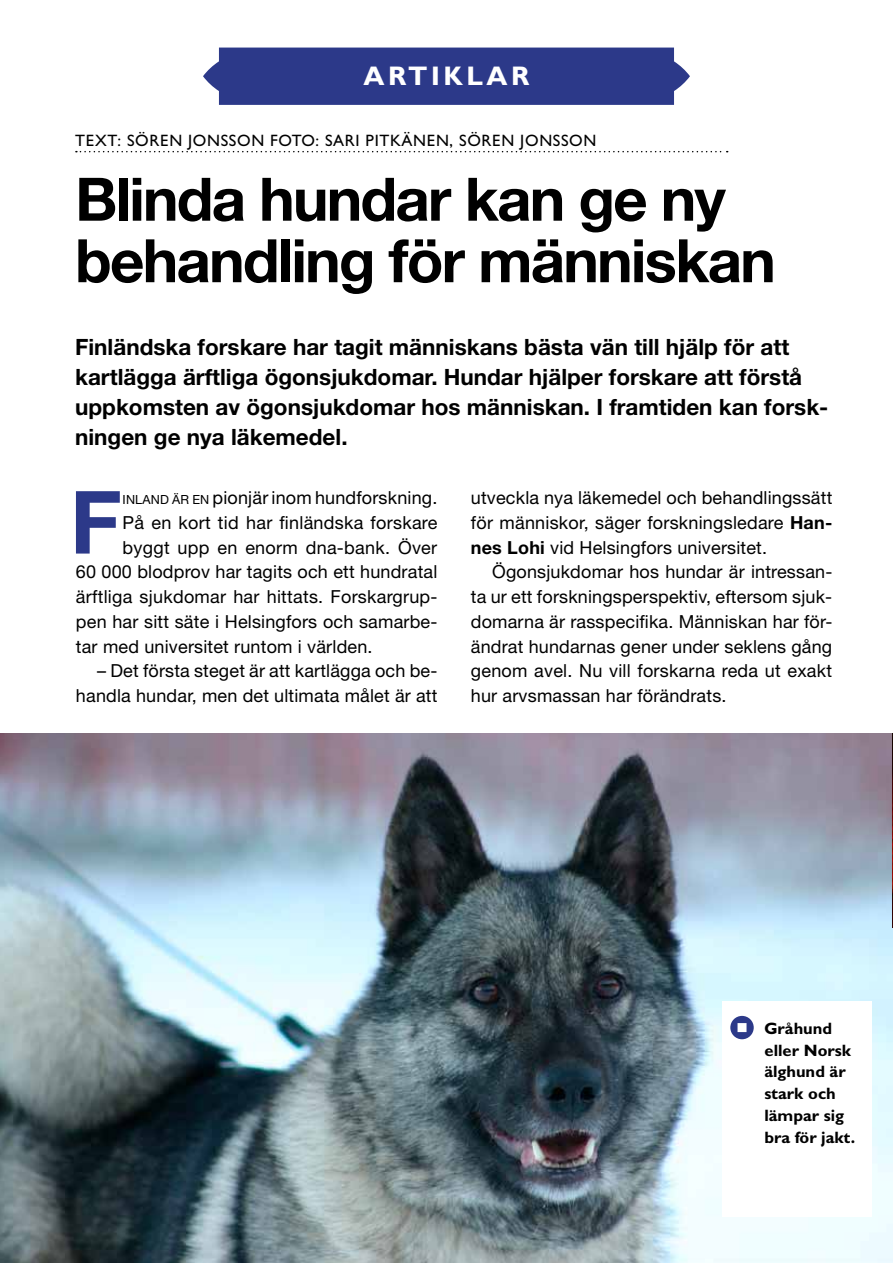
<style>
.page{position:relative;width:893px;height:1263px;background:#fff}
.page>*{position:absolute;margin:0;border:0;box-sizing:border-box;transform-origin:0 0}
.t1{font:700 87.3px "Helvetica Neue LT Std";color:#2c3989}
.t2{font:700 60px/61.5px "Helvetica Neue LT Std";letter-spacing:-.03em;color:#000}
.t3{font:700 27px "Gill Sans MT Pro";letter-spacing:.13em;color:#fff}
.t4{font:700 22.5px/30px "Helvetica Neue LT Std";color:#000}
.t5{font:18px/24.8px "Helvetica Neue LT Std";letter-spacing:.01em;color:#000;text-align:justify}
.t6{font:700 16.5px/21.8px "Gill Sans MT Pro";color:#000}
.t7{font:500 16.5px "Gill Sans MT Pro";letter-spacing:.04em;color:#000}
.s1{font-size:12.6px}
.s2{font-weight:700}
</style>
<div class="page">
<svg style="left:76px;top:151px;width:652px;height:1px"></svg>
<img style="left:0;top:734px;width:893px;height:529px">
<div style="left:722px;top:1001px;width:150px;height:216px;background:#fff"></div>
<svg style="left:730px;top:1016px;width:24px;height:23px"></svg>
<img style="left:892px;top:734px;width:1px;height:193px">
<div style="left:203px;top:48px;width:487px;height:57px;background:#2c3989"></div>
<h3 class="t3" style="left:363px;top:60px;width:167px">Artiklar</h3>
<p class="t7" style="left:75px;top:131px;width:73px">TEXT: SÖREN</p>
<p class="t7" style="left:188px;top:131px;width:18px">JONSSON</p>
<p class="t7" style="left:270px;top:131px;width:22px">FOTO</p>
<p class="t7" style="left:316px;top:131px;width:28px">: SARI</p>
<p class="t7" style="left:366px;top:131px;width:60px">PITKÄNEN</p>
<p class="t7" style="left:450px;top:131px;width:31px">, SÖREN</p>
<p class="t7" style="left:520px;top:131px;width:18px">JONSSON</p>
<h2 class="t2" style="left:75px;top:167px;width:702px">Blinda hundar kan ge ny behandling för människan</h2>
<p class="t4" style="left:75px;top:331px;width:755px">Finländska forskare har tagit människans bästa vän till hjälp för att kartlägga ärftliga ögonsjukdomar. Hundar hjälper forskare att förstå uppkomsten av ögonsjukdomar hos människan. I framtiden kan forsk&shy;ningen ge nya läkemedel.</p>
<h1 class="t1" style="left:70px;top:468px;width:53px">F</h1>
<p class="t5" style="left:123px;top:485px;width:316px"><span class="s1">INLAND ÄR EN</span> pionjär inom hundforskning.</p>
<p class="t5" style="left:123px;top:510px;width:316px">På en kort tid har finländska forskare</p>
<p class="t5" style="left:123px;top:534px;width:316px">byggt upp en enorm dna-bank. Över</p>
<p class="t5" style="left:76px;top:559px;width:363px">60 000 blodprov har tagits och ett hundratal</p>
<p class="t5" style="left:76px;top:584px;width:363px">ärftliga sjukdomar har hittats. Forskargrup-</p>
<p class="t5" style="left:76px;top:609px;width:363px">pen har sitt säte i Helsingfors och samarbe-</p>
<p class="t5" style="left:76px;top:633px;width:298px">tar med universitet runtom i världen.</p>
<p class="t5" style="left:76px;top:658px;width:363px;text-align:right">– Det första steget är att kartlägga och be&shy;handla hundar, men det ultimata målet är att</p>
<p class="t5" style="left:471px;top:485px;width:363px">utveckla nya läkemedel och behandlingssätt för människor, säger forskningsledare <span class="s2">Han&shy;nes Lohi</span> vid Helsingfors universitet.</p>
<p class="t5" style="left:471px;top:559px;width:363px;text-indent:21px">Ögonsjukdomar hos hundar är intressan&shy;ta ur ett forskningsperspektiv, eftersom sjuk&shy;domarna är rasspecifika. Människan har för&shy;ändrat hundarnas gener under seklens gång genom avel. Nu vill forskarna reda ut exakt hur arvsmassan har förändrats.</p>
<p class="t6" style="left:764px;top:1017px;width:92px">Gråhund eller Norsk älghund är stark och lämpar sig bra för jakt.</p>
</div>
